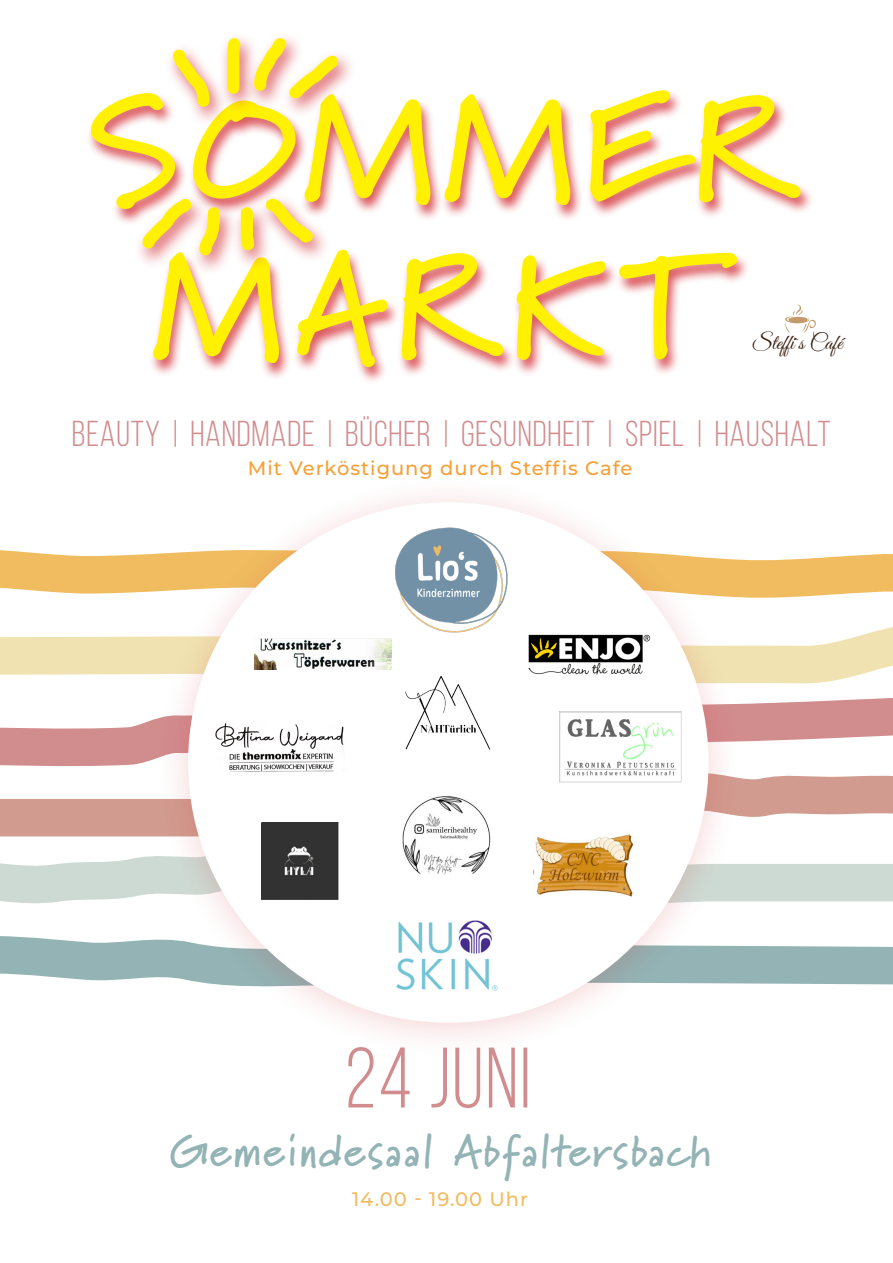
<style>
.page{position:relative;width:893px;height:1263px;background:#fff}
.page>*{position:absolute;margin:0;border:0;box-sizing:border-box;transform-origin:0 0}
.t1{font:700 148.5px/157.9px "Marydale";letter-spacing:.07em;color:#fff101;text-align:center}
.t2{font:700 45px "Marydale";letter-spacing:.04em;color:#93b3b4}
.t3{font:36px "Bebas Neue";letter-spacing:.025em;color:#d18c8e}
.t4{font:21.6px "Good Vibrations Script";color:#3a2111}
.t5{font:500 19.5px "Montserrat";letter-spacing:.05em;color:#f6a036}
.t6{font:500 19.5px "Montserrat";letter-spacing:.05em;color:#f0bc5f}
</style>
<div class="page">
<svg style="left:0;top:550px;width:893px;height:21px"></svg>
<svg style="left:0;top:856px;width:893px;height:48px"></svg>
<svg style="left:0;top:788px;width:893px;height:49px"></svg>
<svg style="left:0;top:703px;width:893px;height:85px"></svg>
<svg style="left:0;top:571px;width:893px;height:132px"></svg>
<svg style="left:0;top:936px;width:893px;height:49px"></svg>
<div style="left:155px;top:473px;width:587px;height:587px;background:#d1232a;opacity:.2"></div>
<div style="left:188px;top:502px;width:520px;height:521px;background:#fff;border-radius:50%"></div>
<div style="left:86px;top:89px;width:728px;height:296px;background:#d1232a;opacity:.75"></div>
<svg style="left:348px;top:1047px;width:179px;height:61px"></svg>
<div style="left:134px;top:32px;width:222px;height:244px;background:#d1232a;opacity:.75"></div>
<svg style="left:162px;top:32px;width:186px;height:81px"></svg>
<svg style="left:132px;top:188px;width:94px;height:73px"></svg>
<svg style="left:235px;top:195px;width:87px;height:61px"></svg>
<img style="left:262px;top:822px;width:76px;height:77px">
<img style="left:215px;top:723px;width:129px;height:49px">
<img style="left:528px;top:634px;width:123px;height:41px">
<img style="left:254px;top:639px;width:137px;height:30px">
<img style="left:535px;top:834px;width:99px;height:62px">
<img style="left:559px;top:711px;width:122px;height:72px">
<img style="left:405px;top:676px;width:86px;height:74px">
<img style="left:396px;top:920px;width:102px;height:71px">
<img style="left:395px;top:527px;width:113px;height:106px">
<img style="left:402px;top:796px;width:89px;height:79px">
<div style="left:734px;top:298px;width:159px;height:64px;background:#fff"></div>
<svg style="left:785px;top:304px;width:31px;height:29px"></svg>
<svg style="left:119px;top:596px;width:21px;height:24px"></svg>
<h1 class="t1" style="left:87px;top:68px;width:708px">SOMMER<br>MARKT</h1>
<p class="t4" style="left:753px;top:327px;width:91px">Steffi`s Café</p>
<p class="t3" style="left:72px;top:414px;width:761px">BEAUTY | HANDMADE | BüCHER | GESUNDHEIT | SPIEL | HAUSHALT</p>
<p class="t5" style="left:248px;top:454px;width:386px">Mit Verköstigung durch Steffis Cafe</p>
<p class="t2" style="left:169px;top:1124px;width:543px">Gemeindesaal Abfaltersbach</p>
<p class="t6" style="left:352px;top:1186px;width:177px">14.00 - 19.00 Uhr</p>
</div>
